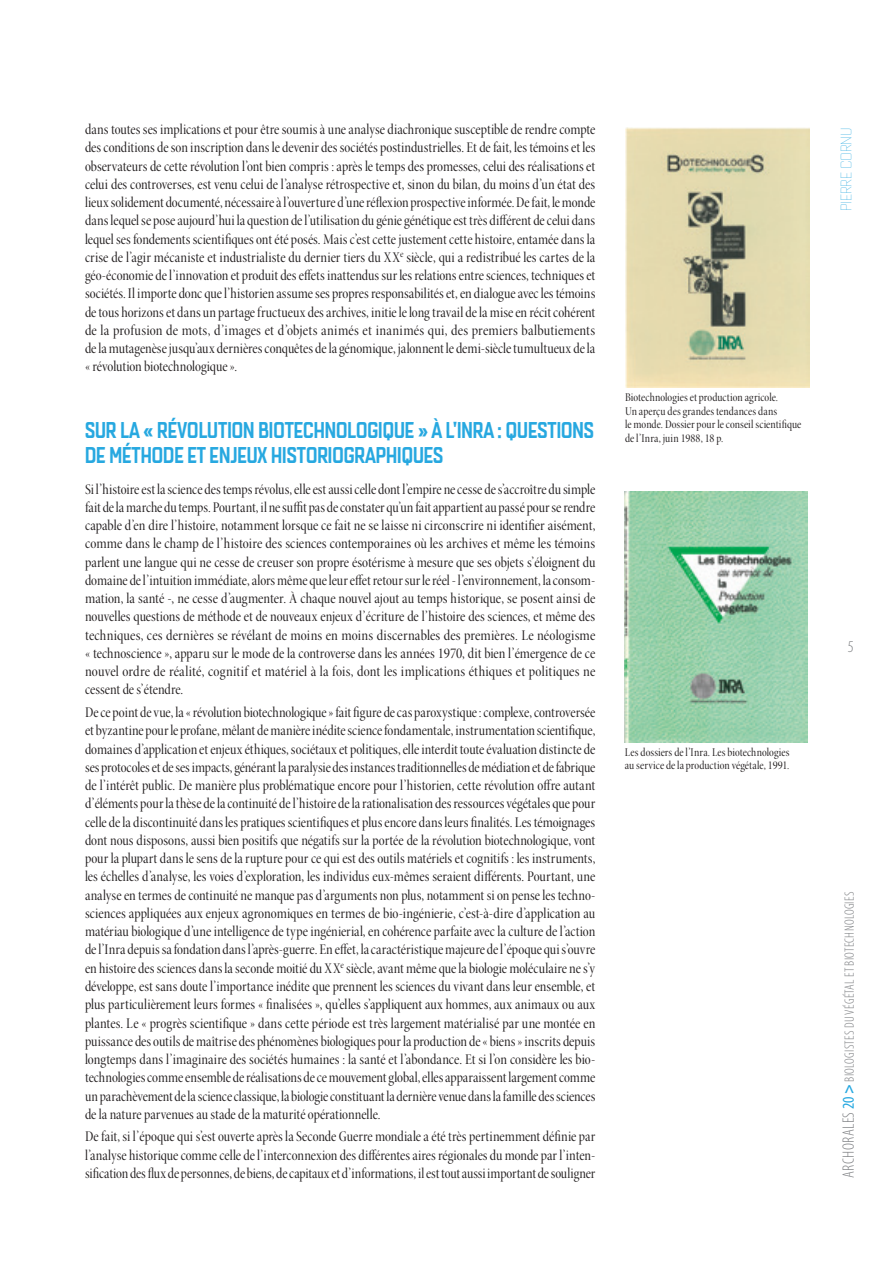
<style>
.page{position:relative;width:893px;height:1263px;background:#fff}
.page>*{position:absolute;margin:0;border:0;box-sizing:border-box;transform-origin:0 0}
.ecrits-T1{font:22.5px/24.3px "Quarca Con Med";color:#27a8e0}
.t1{font:300 condensed 16.5px "Myriad Pro";color:#808285}
.texte_courant{font:15px/18.3px "Minion Pro Cn Disp";color:#231f20;text-align:justify}
.t2{font:15px "Quarca Nor Thi";color:#27a8e0}
.t3{font:300 condensed 13.5px "Myriad Pro";letter-spacing:.02em;color:#808285}
.ok_légende{font:12px/13.5px "Minion Pro Cn Disp";letter-spacing:.01em;color:#231f20}
.s1{font-size:16.5px}
.s2{font-weight:400;font-size:16.5px;color:#27a8e0}
.s3{font-weight:700;font-size:16.5px;color:#27a8e0}
</style>
<div class="page">
<img style="left:625px;top:128px;width:184px;height:260px">
<img style="left:625px;top:492px;width:183px;height:250px">
<p class="texte_courant" style="left:85px;top:120px;width:512px">dans toutes ses implications et pour être soumis à une analyse diachronique susceptible de rendre compte des conditions de son inscription dans le devenir des sociétés postindustrielles. Et de fait, les témoins et les observateurs de cette révolution l’ont bien compris : après le temps des promesses, celui des réalisations et celui des controverses, est venu celui de l’analyse rétrospective et, sinon du bilan, du moins d’un état des lieux solidement documenté, nécessaire à l’ouverture d’une réflexion prospective informée. De fait, le monde dans lequel se pose aujourd’hui la question de l’utilisation du génie génétique est très différent de celui dans lequel ses fondements scientifiques ont été posés. Mais c’est cette justement cette histoire, entamée dans la crise de l’agir mécaniste et industrialiste du dernier tiers du XX<sup>e</sup> siècle, qui a redistribué les cartes de la géo-économie de l’innovation et produit des effets inattendus sur les relations entre sciences, techniques et sociétés. Il importe donc que l’historien assume ses propres responsabilités et, en dialogue avec les témoins de tous horizons et dans un partage fructueux des archives, initie le long travail de la mise en récit cohérent de la profusion de mots, d’images et d’objets animés et inanimés qui, des premiers balbutiements de la mutagenèse jusqu’aux dernières conquêtes de la génomique, jalonnent le demi-siècle tumultueux de la « révolution biotechnologique ».</p>
<p class="ecrits-T1" style="left:85px;top:418px;width:510px">SUR LA « RÉVOLUTION BIOTECHNOLOGIQUE » À L’INRA : QUESTIONS<br>DE MÉTHODE ET ENJEUX HISTORIOGRAPHIQUES</p>
<p class="texte_courant" style="left:85px;top:480px;width:512px">Si l’histoire est la science des temps révolus, elle est aussi celle dont l’empire ne cesse de s’accroître du simple fait de la marche du temps. Pourtant, il ne suffit pas de constater qu’un fait appartient au passé pour se rendre capable d’en dire l’histoire, notamment lorsque ce fait ne se laisse ni circonscrire ni identifier aisément, comme dans le champ de l’histoire des sciences contemporaines où les archives et même les témoins parlent une langue qui ne cesse de creuser son propre ésotérisme à mesure que ses objets s’éloignent du domaine de l’intuition immédiate, alors même que leur effet retour sur le réel - l’environnement, la consom&shy;mation, la santé -, ne cesse d’augmenter. À chaque nouvel ajout au temps historique, se posent ainsi de nouvelles questions de méthode et de nouveaux enjeux d’écriture de l’histoire des sciences, et même des techniques, ces dernières se révélant de moins en moins discernables des premières. Le néologisme « technoscience », apparu sur le mode de la controverse dans les années 1970, dit bien l’émergence de ce nouvel ordre de réalité, cognitif et matériel à la fois, dont les implications éthiques et politiques ne cessent de s’étendre.</p>
<p class="texte_courant" style="left:85px;top:703px;width:512px">De ce point de vue, la « révolution biotechnologique » fait figure de cas paroxystique : complexe, controversée et byzantine pour le profane, mêlant de manière inédite science fondamentale, instrumentation scientifique, domaines d’application et enjeux éthiques, sociétaux et politiques, elle interdit toute évaluation distincte de ses protocoles et de ses impacts, générant la paralysie des instances traditionnelles de médiation et de fabrique de l’intérêt public. De manière plus problématique encore pour l’historien, cette révolution offre autant d’éléments pour la thèse de la continuité de l’histoire de la rationalisation des ressources végétales que pour celle de la discontinuité dans les pratiques scientifiques et plus encore dans leurs finalités. Les témoignages dont nous disposons, aussi bien positifs que négatifs sur la portée de la révolution biotechnologique, vont pour la plupart dans le sens de la rupture pour ce qui est des outils matériels et cognitifs : les instruments, les échelles d’analyse, les voies d’exploration, les individus eux-mêmes seraient différents. Pourtant, une analyse en termes de continuité ne manque pas d’arguments non plus, notamment si on pense les techno&shy;sciences appliquées aux enjeux agronomiques en termes de bio-ingénierie, c’est-à-dire d’application au matériau biologique d’une intelligence de type ingénierial, en cohérence parfaite avec la culture de l’action de l’Inra depuis sa fondation dans l’après-guerre. En effet, la caractéristique majeure de l’époque qui s’ouvre en histoire des sciences dans la seconde moitié du XX<sup>e</sup> siècle, avant même que la biologie moléculaire ne s’y développe, est sans doute l’importance inédite que prennent les sciences du vivant dans leur ensemble, et plus particulièrement leurs formes « finalisées », qu’elles s’appliquent aux hommes, aux animaux ou aux plantes. Le « progrès scientifique » dans cette période est très largement matérialisé par une montée en puissance des outils de maîtrise des phénomènes biologiques pour la production de « biens » inscrits depuis longtemps dans l’imaginaire des sociétés humaines : la santé et l’abondance. Et si l’on considère les bio&shy;technologies comme ensemble de réalisations de ce mouvement global, elles apparaissent largement comme un parachèvement de la science classique, la biologie constituant la dernière venue dans la famille des sciences de la nature parvenues au stade de la maturité opérationnelle.</p>
<p class="texte_courant" style="left:85px;top:1128px;width:512px">De fait, si l’époque qui s’est ouverte après la Seconde Guerre mondiale a été très pertinemment définie par l’analyse historique comme celle de l’interconnexion des différentes aires régionales du monde par l’inten&shy;sification des flux de personnes, de biens, de capitaux et d’informations, il est tout aussi important de souligner</p>
<p class="ok_légende" style="left:625px;top:391px;width:178px">Biotechnologies et production agricole.<br>Un aperçu des grandes tendances dans<br>le monde. Dossier pour le conseil scientifique de l’Inra, juin 1988, 18 p.</p>
<p class="ok_légende" style="left:625px;top:745px;width:166px">Les dossiers de l’Inra. Les biotechnologies au service de la production végétale, 1991.</p>
<p class="t2" style="left:838px;top:211px;width:85px;rotate:-90deg">PIERRE CORNU</p>
<p class="t1" style="left:848px;top:638px;width:7px">5</p>
<p class="t3" style="left:842px;top:1178px;width:288px;rotate:-90deg"><span class="s1">ARCHORALES</span><span class="s2">20</span> <span class="s3">&gt;</span> BIOLOGISTES DU VÉGÉTAL ET BIOTECHNOLOGIES</p>
</div>
